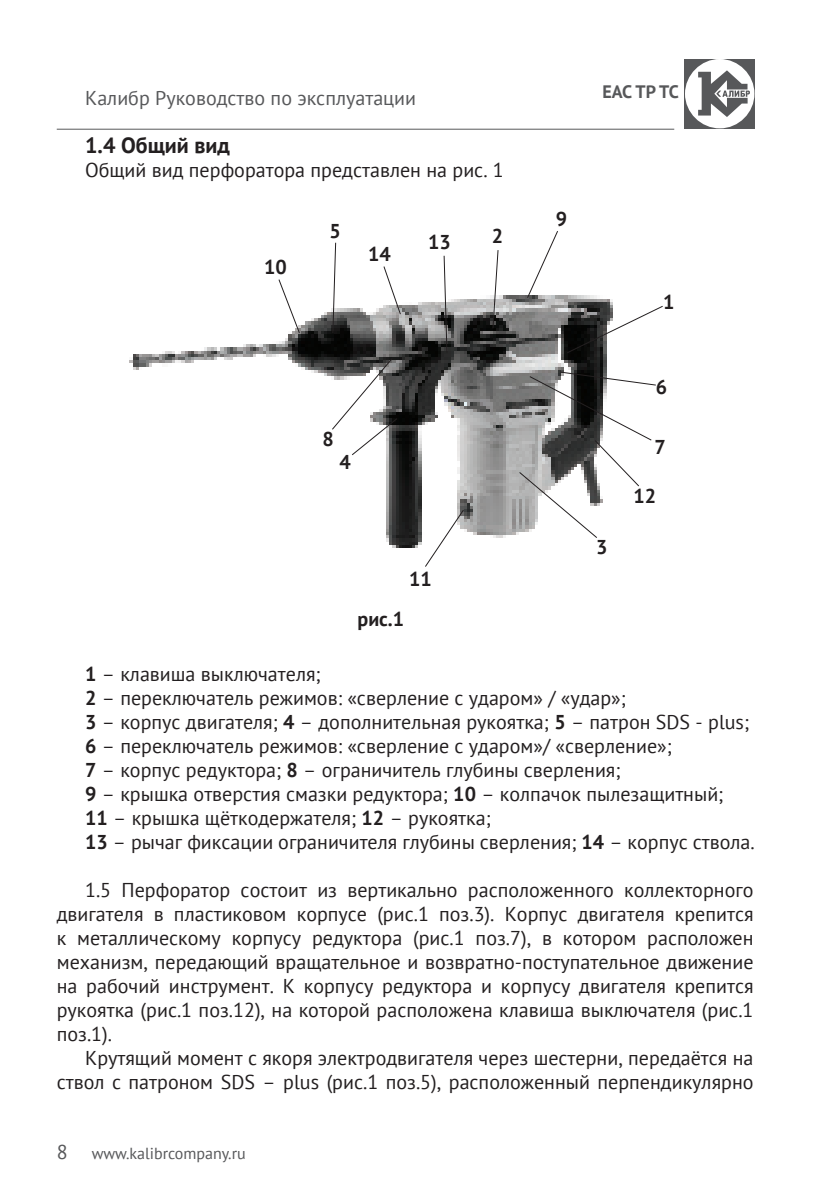
<style>
.page{position:relative;width:840px;height:1191px;background:#fff}
.page>*{position:absolute;margin:0;border:0;box-sizing:border-box;transform-origin:0 0}
.t1{font:700 22px "PT Sans";color:#231f20}
.t2{font:20px/24px "PT Sans";color:#231f20;text-align:justify}
.t3{font:20px "PT Sans";color:#57585a}
.t4{font:700 20px "PT Sans";color:#231f20}
.t5{font:700 18px "PT Sans";letter-spacing:-.015em;color:#57585a}
.t6{font:16px "PT Sans";color:#57585a}
.s1{font-weight:700}
.s2{font-size:20px}
</style>
<div class="page">
<hr style="left:57px;top:129px;width:617px;height:1px;background:#57585a">
<div style="left:684px;top:59px;width:70px;height:70px;background:#57585a"></div>
<div style="left:684px;top:59px;width:70px;height:69px;background:#fff;border-radius:50%"></div>
<svg style="left:698px;top:70px;width:51px;height:47px"></svg>
<img style="left:129px;top:295px;width:483px;height:252px">
<svg style="left:277px;top:279px;width:23px;height:55px"></svg>
<svg style="left:331px;top:242px;width:5px;height:92px"></svg>
<svg style="left:382px;top:266px;width:19px;height:49px"></svg>
<svg style="left:443px;top:255px;width:4px;height:99px"></svg>
<svg style="left:491px;top:250px;width:8px;height:79px"></svg>
<svg style="left:526px;top:231px;width:32px;height:68px"></svg>
<svg style="left:565px;top:305px;width:98px;height:49px"></svg>
<svg style="left:518px;top:371px;width:138px;height:168px"></svg>
<svg style="left:424px;top:508px;width:40px;height:59px"></svg>
<svg style="left:331px;top:357px;width:67px;height:99px"></svg>
<p class="t3" style="left:85px;top:85px;width:332px">Калибр Руководство по эксплуатации</p>
<p class="t5" style="left:602px;top:80px;width:78px">EAC ТР ТС</p>
<p class="t1" style="left:85px;top:130px;width:146px">1.4 Общий вид</p>
<p class="t2" style="left:85px;top:157px;width:420px">Общий вид перфоратора представлен на рис. 1</p>
<p class="t4" style="left:264px;top:254px;width:24px">10</p>
<p class="t4" style="left:329px;top:217px;width:13px">5</p>
<p class="t4" style="left:368px;top:241px;width:24px">14</p>
<p class="t4" style="left:428px;top:229px;width:24px">13</p>
<p class="t4" style="left:491px;top:223px;width:13px">2</p>
<p class="t4" style="left:322px;top:426px;width:13px">8</p>
<p class="t4" style="left:339px;top:449px;width:13px">4</p>
<p class="t4" style="left:409px;top:565px;width:24px">11</p>
<p class="t4" style="left:555px;top:205px;width:13px">9</p>
<p class="t4" style="left:596px;top:533px;width:13px">3</p>
<p class="t4" style="left:662px;top:289px;width:13px">1</p>
<p class="t4" style="left:655px;top:374px;width:13px">6</p>
<p class="t4" style="left:654px;top:433px;width:13px">7</p>
<p class="t4" style="left:633px;top:483px;width:24px">12</p>
<p class="t4" style="left:357px;top:605px;width:48px">рис.1</p>
<p class="t2" style="left:85px;top:661px;width:670px;text-align:left"><span class="s1">1</span> – клавиша выключателя;<br><span class="s1">2</span> – переключатель режимов: «сверление с ударом» / «удар»;<br><span class="s1">3</span> – корпус двигателя; <span class="s1">4</span> – дополнительная рукоятка; <span class="s1">5</span> – патрон SDS - plus; <span class="s1">6</span> – переключатель режимов: «сверление с ударом»/ «сверление»;<br><span class="s1">7</span> – корпус редуктора; <span class="s1">8</span> – ограничитель глубины сверления;<br><span class="s1">9</span> – крышка отверстия смазки редуктора; <span class="s1">10</span> – колпачок пылезащитный;<br><span class="s1">11</span> – крышка щёткодержателя; <span class="s1">12</span> – рукоятка;<br><span class="s1">13</span> – рычаг фиксации ограничителя глубины сверления; <span class="s1">14</span> – корпус ствола.</p>
<p class="t2" style="left:57px;top:877px;width:698px;text-indent:28px">1.5 Перфоратор состоит из вертикально расположенного коллекторного двигателя в пластиковом корпусе (рис.1 поз.3). Корпус двигателя крепится к металлическому корпусу редуктора (рис.1 поз.7), в котором расположен механизм, передающий вращательное и возвратно-поступательное движение на рабочий инструмент. К корпусу редуктора и корпусу двигателя крепится рукоятка (рис.1 поз.12), на которой расположена клавиша выключателя (рис.1 поз.1).</p>
<p class="t2" style="left:57px;top:1045px;width:698px;text-align:right">Крутящий момент с якоря электродвигателя через шестерни, передаётся на ствол с патроном SDS – plus (рис.1 поз.5), расположенный перпендикулярно</p>
<p class="t6" style="left:57px;top:1142px;width:190px"><span class="s2">8</span> www.kalibrcompany.ru</p>
</div>
